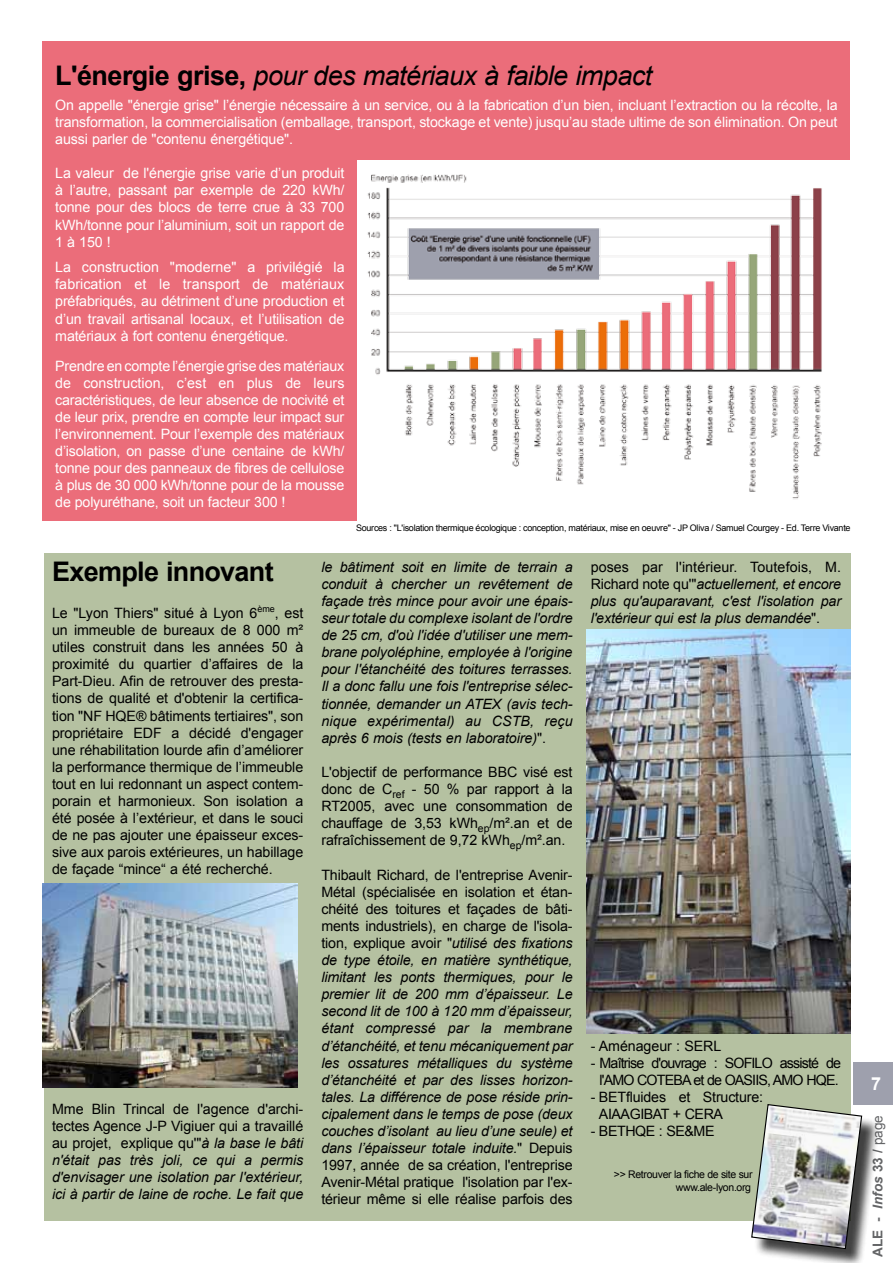
<style>
.page{position:relative;width:893px;height:1263px;background:#fff}
.page>*{position:absolute;margin:0;border:0;box-sizing:border-box;transform-origin:0 0}
.t1{font:italic 27px "Arial";letter-spacing:-.02em;color:#000}
.t2{font:700 27px "Arial";letter-spacing:-.025em;color:#000}
.t3{font:700 18px "Arial";color:#fff}
.t4{font:italic 14.25px/17.1px "Arial";letter-spacing:-.01em;color:#000;text-align:justify}
.t5{font:14.25px/17.1px "Arial";letter-spacing:-.01em;color:#fff;text-align:justify}
.t6{font:14.25px/17.1px "Arial";letter-spacing:-.005em;color:#000;text-align:justify}
.t7{font:14.25px/17.1px "Arial";letter-spacing:-.06em;color:#000;text-align:center}
.t8{font:14.25px "Arial";letter-spacing:-.03em;color:#000}
.t9{font:italic 700 13.5px "Arial";color:#646567}
.t10{font:10.5px/12.6px "Arial";letter-spacing:-.03em;color:#000;text-align:right}
.t11{font:9px "Arial";letter-spacing:-.03em;color:#000}
.s1{font-weight:700;font-style:normal}
.s2{font-style:normal}
.s3{font-weight:400;font-style:normal}
</style>
<div class="page">
<div style="left:853px;top:1062px;width:40px;height:43px;background:#9ea0ad"></div>
<div style="left:44px;top:553px;width:806px;height:667px;background:#b5c1a1"></div>
<img style="left:42px;top:883px;width:255px;height:204px">
<div style="left:43px;top:41px;width:807px;height:480px;background:#eb6d7a"></div>
<img style="left:357px;top:161px;width:493px;height:360px">
<img style="left:587px;top:629px;width:263px;height:404px">
<div style="left:754px;top:1107px;width:126px;height:156px;background:#000;opacity:.75"></div>
<svg style="left:750px;top:1103px;width:113px;height:147px;background:#b8bab8"></svg>
<h1 class="t1" style="left:55px;top:58px;width:598px"><span class="s1">L'énergie grise,</span> pour des matériaux à faible impact</h1>
<p class="t5" style="left:55px;top:96px;width:784px">On appelle "énergie grise" l’énergie nécessaire à un service, ou à la fabrication d’un bien, incluant l’extraction ou la récolte, la transformation, la commercialisation (emballage, transport, stockage et vente) jusqu’au stade ultime de son élimination. On peut aussi parler de "contenu énergétique".</p>
<p class="t5" style="left:55px;top:165px;width:291px">La valeur de l'énergie grise varie d’un produit à l’autre, passant par exemple de 220 kWh/ tonne pour des blocs de terre crue à 33 700 kWh/tonne pour l’aluminium, soit un rapport de 1 à 150 !</p>
<p class="t5" style="left:55px;top:259px;width:291px">La construction "moderne" a privilégié la fabrication et le transport de matériaux préfabriqués, au détriment d’une production et d’un travail artisanal locaux, et l’utilisation de matériaux à fort contenu énergétique.</p>
<p class="t5" style="left:55px;top:357px;width:291px">Prendre en compte l’énergie grise des matériaux de construction, c’est en plus de leurs caractéristiques, de leur absence de nocivité et de leur prix, prendre en compte leur impact sur l’environnement. Pour l’exemple des matériaux d’isolation, on passe d’une centaine de kWh/ tonne pour des panneaux de fibres de cellulose à plus de 30 000 kWh/tonne pour de la mousse de polyuréthane, soit un facteur 300 !</p>
<p class="t11" style="left:356px;top:522px;width:496px">Sources : "L'isolation thermique écologique : conception, matériaux, mise en oeuvre" - JP Oliva / Samuel Courgey - Ed. Terre Vivante</p>
<h1 class="t2" style="left:52px;top:553px;width:223px">Exemple innovant</h1>
<p class="t6" style="left:52px;top:604px;width:253px">Le "Lyon Thiers" situé à Lyon 6<sup>ème</sup>, est un immeuble de bureaux de 8 000 m² utiles construit dans les années 50 à proximité du quartier d’affaires de la Part-Dieu. Afin de retrouver des presta&shy;tions de qualité et d'obtenir la certifica&shy;tion "NF HQE® bâtiments tertiaires", son propriétaire EDF a décidé d'engager une réhabilitation lourde afin d’améliorer la performance thermique de l’immeuble tout en lui redonnant un aspect contem&shy;porain et harmonieux. Son isolation a été posée à l’extérieur, et dans le souci de ne pas ajouter une épaisseur exces&shy;sive aux parois extérieures, un habillage de façade “mince“ a été recherché.</p>
<p class="t4" style="left:52px;top:1100px;width:253px"><span class="s2">Mme Blin Trincal de l'agence d'archi&shy;tectes Agence J-P Vigiuer qui a travaillé au projet, explique qu'"</span>à la base le bâti n'était pas très joli, ce qui a permis d'envisager une isolation par l'extérieur, ici à partir de laine de roche. Le fait que</p>
<p class="t4" style="left:321px;top:558px;width:253px">le bâtiment soit en limite de terrain a conduit à chercher un revêtement de façade très mince pour avoir une épais&shy;seur totale du complexe isolant de l'ordre de 25 cm, d'où l'idée d'utiliser une mem&shy;brane polyoléphine, employée à l'origine pour l'étanchéité des toitures terrasses.<br>Il a donc fallu une fois l'entreprise sélec&shy;tionnée, demander un ATEX (avis tech&shy;nique expérimental) au CSTB, reçu après 6 mois (tests en laboratoire)<span class="s2">".</span></p>
<p class="t6" style="left:321px;top:763px;width:253px">L'objectif de performance BBC visé est donc de C<sub>ref</sub> - 50 % par rapport à la RT2005, avec une consommation de chauffage de 3,53 kWh<sub>ep</sub>/m².an et de rafraîchissement de 9,72 kWh<sub>ep</sub>/m².an.</p>
<p class="t4" style="left:321px;top:866px;width:253px"><span class="s2">Thibault Richard, de l'entreprise Avenir-Métal (spécialisée en isolation et étan&shy;chéité des toitures et façades de bâti&shy;ments industriels), en charge de l'isola&shy;tion, explique avoir "</span>utilisé des fixations de type étoile, en matière synthétique, limitant les ponts thermiques, pour le premier lit de 200 mm d’épaisseur. Le second lit de 100 à 120 mm d’épaisseur, étant compressé par la membrane d’étanchéité, et tenu mécaniquement par les ossatures métalliques du système d’étanchéité et par des lisses horizon&shy;tales. La différence de pose réside prin&shy;cipalement dans le temps de pose (deux couches d’isolant au lieu d’une seule) et dans l’épaisseur totale induite.<span class="s2">" Depuis 1997, année de sa création, l'entreprise Avenir-Métal pratique l'isolation par l'ex&shy;térieur même si elle réalise parfois des</span></p>
<p class="t4" style="left:591px;top:558px;width:252px"><span class="s2">poses par l'intérieur. Toutefois, M.<br>Richard note qu'"</span>actuellement, et encore plus qu'auparavant, c'est l'isolation par l'extérieur qui est la plus demandée<span class="s2">".</span></p>
<p class="t6" style="left:591px;top:1037px;width:132px">- Aménageur : SERL</p>
<p class="t7" style="left:591px;top:1054px;width:252px">- Maîtrise d'ouvrage : SOFI LO assisté de l'AMO COTEBA et de OASIIS, AMO HQE.</p>
<p class="t6" style="left:599px;top:1088px;width:166px;text-indent:-8px">- BETfluides et Structure:<br>AIAAGI BAT + CERA</p>
<p class="t8" style="left:591px;top:1122px;width:125px">- BETHQE : SE&amp;ME</p>
<p class="t10" style="left:614px;top:1168px;width:140px">&gt;&gt; Retrouver la fiche de site sur www.ale-lyon.org</p>
<p class="t3" style="left:871px;top:1072px;width:12px">7</p>
<p class="t9" style="left:869px;top:1257px;width:143px;rotate:-90deg"><span class="s2">ale</span> <span class="s2">-</span> infos <span class="s2">33 /</span> <span class="s3">page</span></p>
</div>
